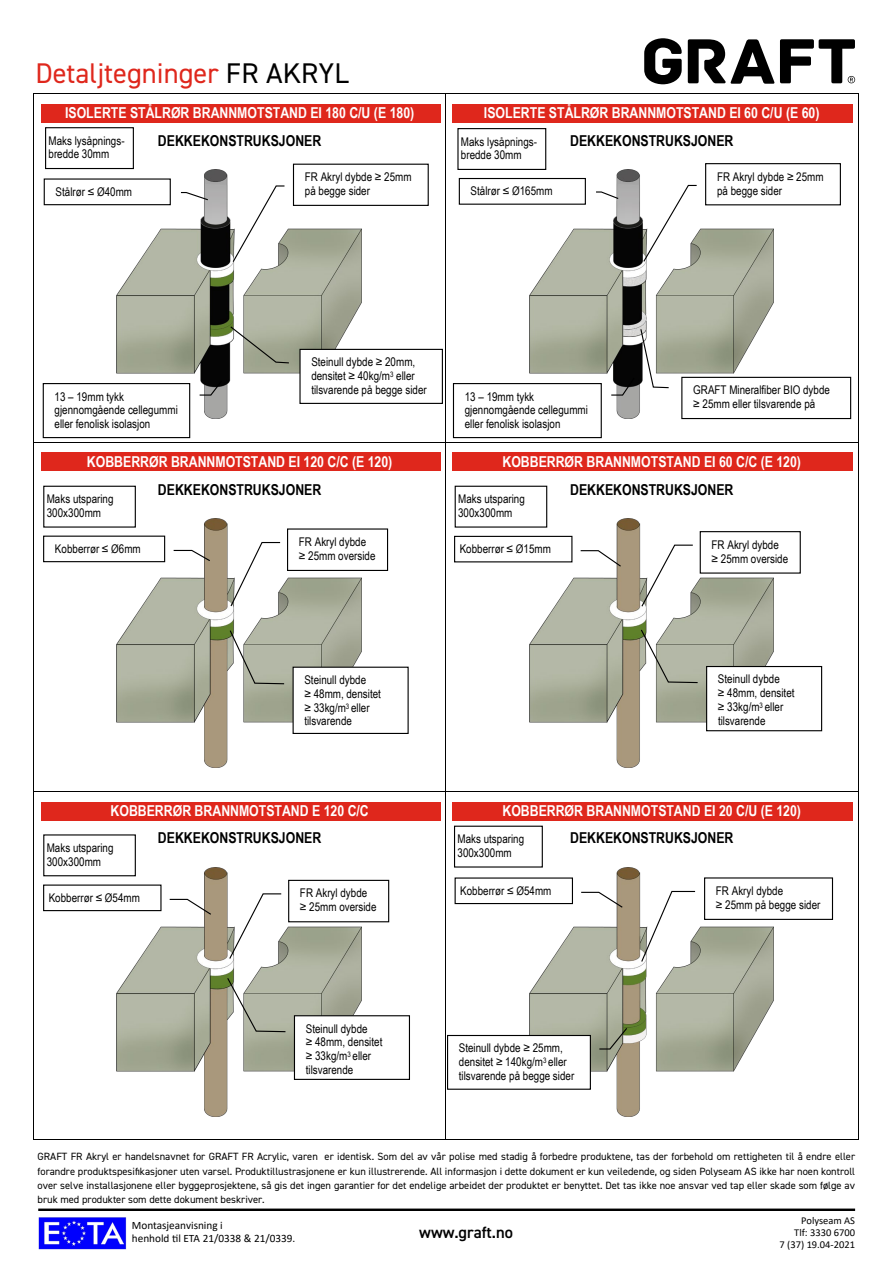
<style>
.page{position:relative;width:893px;height:1263px;background:#fff}
.page>*{position:absolute;margin:0;border:0;box-sizing:border-box;transform-origin:0 0}
.t1{font:28.5px "DIN2014";color:#df271c}
.t2{font:600 16.5px "DIN2014";color:#000}
.t3{font:700 15px "Arial Narrow";color:#fff}
.t4{font:700 15px "Arial Narrow";color:#000}
.t5{font:12px/13.8px "Arial Narrow";letter-spacing:.005em;color:#000}
.t6{font:11.25px/13.5px "Calibri";color:#000}
.t7{font:10.5px/14.2px "DIN2014";color:#000;text-align:justify}
.t8{font:10.5px/12px "Calibri";color:#000;text-align:right}
.s1{color:#000}
</style>
<div class="page">
<div style="left:452px;top:802px;width:400px;height:18px;background:#df271c"></div>
<div style="left:41px;top:802px;width:400px;height:18px;background:#df271c"></div>
<div style="left:41px;top:452px;width:400px;height:19px;background:#df271c"></div>
<div style="left:452px;top:452px;width:400px;height:19px;background:#df271c"></div>
<div style="left:452px;top:104px;width:400px;height:19px;background:#df271c"></div>
<div style="left:41px;top:104px;width:400px;height:19px;background:#df271c"></div>
<svg style="left:644px;top:38px;width:38px;height:46px"></svg>
<svg style="left:688px;top:39px;width:167px;height:45px"></svg>
<hr style="left:38px;top:1208px;width:817px;height:3px;background:#000">
<img style="left:38px;top:1217px;width:89px;height:33px">
<hr style="left:34px;top:93px;width:411px;height:1px;background:#000">
<hr style="left:446px;top:93px;width:412px;height:1px;background:#000">
<hr style="left:34px;top:94px;width:1px;height:348px;background:#000">
<hr style="left:445px;top:94px;width:1px;height:348px;background:#000">
<hr style="left:858px;top:94px;width:1px;height:348px;background:#000">
<hr style="left:34px;top:442px;width:411px;height:1px;background:#000">
<hr style="left:446px;top:442px;width:412px;height:1px;background:#000">
<hr style="left:34px;top:443px;width:1px;height:348px;background:#000">
<hr style="left:445px;top:443px;width:1px;height:348px;background:#000">
<hr style="left:858px;top:443px;width:1px;height:348px;background:#000">
<hr style="left:34px;top:791px;width:411px;height:1px;background:#000">
<hr style="left:446px;top:791px;width:412px;height:1px;background:#000">
<hr style="left:34px;top:791px;width:1px;height:348px;background:#000">
<hr style="left:34px;top:1139px;width:411px;height:1px;background:#000">
<hr style="left:445px;top:791px;width:1px;height:348px;background:#000">
<hr style="left:446px;top:1139px;width:412px;height:1px;background:#000">
<hr style="left:858px;top:791px;width:1px;height:348px;background:#000">
<img style="left:117px;top:170px;width:244px;height:249px">
<img style="left:529px;top:170px;width:244px;height:249px">
<img style="left:117px;top:518px;width:244px;height:249px">
<img style="left:529px;top:518px;width:244px;height:249px">
<img style="left:117px;top:867px;width:244px;height:249px">
<img style="left:529px;top:867px;width:244px;height:249px">
<div style="left:293px;top:164px;width:136px;height:42px;background:#fff;border:1px solid #000"></div>
<svg style="left:232px;top:185px;width:54px;height:78px"></svg>
<div style="left:299px;top:349px;width:144px;height:55px;background:#fff;border:1px solid #000"></div>
<svg style="left:229px;top:325px;width:61px;height:39px"></svg>
<div style="left:43px;top:383px;width:147px;height:55px;background:#fff;border:1px solid #000"></div>
<svg style="left:198px;top:379px;width:25px;height:17px"></svg>
<div style="left:44px;top:178px;width:127px;height:27px;background:#fff;border:1px solid #000"></div>
<svg style="left:180px;top:191px;width:29px;height:10px"></svg>
<div style="left:45px;top:127px;width:89px;height:42px;background:#fff;border:1px solid #000"></div>
<div style="left:706px;top:164px;width:134px;height:41px;background:#fff"></div>
<div style="left:705px;top:163px;width:136px;height:42px;border:1px solid #000"></div>
<svg style="left:642px;top:184px;width:56px;height:79px"></svg>
<div style="left:681px;top:377px;width:170px;height:42px;background:#fff;border:1px solid #000"></div>
<div style="left:459px;top:178px;width:127px;height:27px;background:#fff;border:1px solid #000"></div>
<svg style="left:595px;top:191px;width:25px;height:9px"></svg>
<div style="left:457px;top:128px;width:89px;height:42px;border:1px solid #000"></div>
<div style="left:453px;top:383px;width:149px;height:55px;background:#fff;border:1px solid #000"></div>
<svg style="left:610px;top:328px;width:60px;height:68px"></svg>
<div style="left:287px;top:528px;width:101px;height:43px;background:#fff;border:1px solid #000"></div>
<svg style="left:229px;top:541px;width:52px;height:66px"></svg>
<div style="left:43px;top:536px;width:122px;height:26px;background:#fff;border:1px solid #000"></div>
<svg style="left:173px;top:549px;width:38px;height:13px"></svg>
<div style="left:43px;top:486px;width:93px;height:42px;background:#fff;border:1px solid #000"></div>
<div style="left:293px;top:667px;width:115px;height:66px;background:#fff"></div>
<div style="left:293px;top:667px;width:116px;height:67px;border:1px solid #000"></div>
<svg style="left:229px;top:629px;width:56px;height:56px"></svg>
<div style="left:700px;top:531px;width:101px;height:43px;background:#fff;border:1px solid #000"></div>
<svg style="left:640px;top:544px;width:54px;height:64px"></svg>
<div style="left:455px;top:536px;width:117px;height:26px;background:#fff"></div>
<div style="left:454px;top:536px;width:118px;height:26px;border:1px solid #000"></div>
<svg style="left:579px;top:549px;width:43px;height:19px"></svg>
<div style="left:455px;top:486px;width:92px;height:42px;background:#fff;border:1px solid #000"></div>
<div style="left:706px;top:666px;width:116px;height:65px;background:#fff;border:1px solid #000"></div>
<svg style="left:640px;top:628px;width:59px;height:56px"></svg>
<div style="left:288px;top:880px;width:101px;height:42px;background:#fff;border:1px solid #000"></div>
<svg style="left:228px;top:893px;width:54px;height:67px"></svg>
<div style="left:43px;top:884px;width:119px;height:27px;background:#fff;border:1px solid #000"></div>
<svg style="left:169px;top:898px;width:43px;height:18px"></svg>
<div style="left:43px;top:834px;width:93px;height:42px;background:#fff;border:1px solid #000"></div>
<div style="left:294px;top:1015px;width:116px;height:65px;background:#fff;border:1px solid #000"></div>
<svg style="left:226px;top:977px;width:61px;height:56px"></svg>
<div style="left:704px;top:877px;width:129px;height:43px;background:#fff;border:1px solid #000"></div>
<svg style="left:640px;top:890px;width:56px;height:73px"></svg>
<div style="left:447px;top:1035px;width:144px;height:55px;background:#fff;border:1px solid #000"></div>
<svg style="left:598px;top:1027px;width:30px;height:23px"></svg>
<div style="left:454px;top:826px;width:89px;height:41px;background:#fff;border:1px solid #000"></div>
<div style="left:455px;top:877px;width:118px;height:27px;background:#fff;border:1px solid #000"></div>
<svg style="left:580px;top:891px;width:44px;height:18px"></svg>
<h1 class="t1" style="left:36px;top:55px;width:315px">Detaljtegninger <span class="s1">FR AKRYL</span></h1>
<p class="t3" style="left:65px;top:102px;width:351px">ISOLERTE STÅLRØR BRANNMOTSTAND EI 180 C/U (E 180)</p>
<p class="t4" style="left:158px;top:129px;width:165px">DEKKEKONSTRUKSJONER</p>
<p class="t5" style="left:49px;top:133px;width:78px">Maks lysåpnings&shy;bredde 30mm</p>
<p class="t3" style="left:484px;top:102px;width:337px">ISOLERTE STÅLRØR BRANNMOTSTAND EI 60 C/U (E 60)</p>
<p class="t4" style="left:570px;top:129px;width:165px">DEKKEKONSTRUKSJONER</p>
<p class="t5" style="left:461px;top:134px;width:78px">Maks lysåpnings&shy;bredde 30mm</p>
<p class="t5" style="left:56px;top:184px;width:78px">Stålrør ≤ Ø40mm</p>
<p class="t5" style="left:305px;top:169px;width:108px">FR Akryl dybde ≥ 25mm på begge sider</p>
<p class="t5" style="left:471px;top:184px;width:83px">Stålrør ≤ Ø165mm</p>
<p class="t5" style="left:717px;top:169px;width:108px">FR Akryl dybde ≥ 25mm på begge sider</p>
<p class="t5" style="left:55px;top:389px;width:125px">13 – 19mm tykk gjennomgående cellegummi eller fenolisk isolasjon</p>
<p class="t5" style="left:311px;top:355px;width:117px">Steinull dybde ≥ 20mm, densitet ≥ 40kg/m<sup>3</sup> eller tilsvarende på begge sider</p>
<p class="t5" style="left:465px;top:389px;width:125px">13 – 19mm tykk gjennomgående cellegummi eller fenolisk isolasjon</p>
<p class="t5" style="left:693px;top:383px;width:138px">GRAFT Mineralfiber BIO dybde ≥ 25mm eller tilsvarende på</p>
<p class="t3" style="left:87px;top:450px;width:307px">KOBBERRØR BRANNMOTSTAND EI 120 C/C (E 120)</p>
<p class="t4" style="left:158px;top:478px;width:165px">DEKKEKONSTRUKSJONER</p>
<p class="t5" style="left:47px;top:492px;width:68px">Maks utsparing<br>300x300mm</p>
<p class="t3" style="left:502px;top:450px;width:300px">KOBBERRØR BRANNMOTSTAND EI 60 C/C (E 120)</p>
<p class="t4" style="left:570px;top:478px;width:165px">DEKKEKONSTRUKSJONER</p>
<p class="t5" style="left:458px;top:492px;width:68px">Maks utsparing<br>300x300mm</p>
<p class="t5" style="left:55px;top:541px;width:87px">Kobberrør ≤ Ø6mm</p>
<p class="t5" style="left:299px;top:534px;width:78px">FR Akryl dybde ≥ 25mm overside</p>
<p class="t5" style="left:460px;top:542px;width:93px">Kobberrør ≤ Ø15mm</p>
<p class="t5" style="left:712px;top:537px;width:78px">FR Akryl dybde ≥ 25mm overside</p>
<p class="t5" style="left:304px;top:673px;width:78px">Steinull dybde<br>≥ 48mm, densitet ≥ 33kg/m<sup>3</sup> eller tilsvarende</p>
<p class="t3" style="left:111px;top:799px;width:260px">KOBBERRØR BRANNMOTSTAND E 120 C/C</p>
<p class="t4" style="left:158px;top:827px;width:165px">DEKKEKONSTRUKSJONER</p>
<p class="t5" style="left:47px;top:840px;width:68px">Maks utsparing<br>300x300mm</p>
<p class="t5" style="left:49px;top:890px;width:93px">Kobberrør ≤ Ø54mm</p>
<p class="t5" style="left:300px;top:886px;width:78px">FR Akryl dybde ≥ 25mm overside</p>
<p class="t5" style="left:718px;top:672px;width:78px">Steinull dybde<br>≥ 48mm, densitet ≥ 33kg/m<sup>3</sup> eller tilsvarende</p>
<p class="t3" style="left:502px;top:799px;width:300px">KOBBERRØR BRANNMOTSTAND EI 20 C/U (E 120)</p>
<p class="t4" style="left:570px;top:827px;width:165px">DEKKEKONSTRUKSJONER</p>
<p class="t5" style="left:457px;top:831px;width:68px">Maks utsparing<br>300x300mm</p>
<p class="t5" style="left:460px;top:883px;width:93px">Kobberrør ≤ Ø54mm</p>
<p class="t5" style="left:716px;top:883px;width:106px">FR Akryl dybde<br>≥ 25mm på begge sider</p>
<p class="t5" style="left:306px;top:1021px;width:78px">Steinull dybde<br>≥ 48mm, densitet ≥ 33kg/m<sup>3</sup> eller tilsvarende</p>
<p class="t5" style="left:459px;top:1041px;width:117px">Steinull dybde ≥ 25mm, densitet ≥ 140kg/m<sup>3</sup> eller tilsvarende på begge sider</p>
<p class="t7" style="left:38px;top:1149px;width:819px">GRAFT FR Akryl er handelsnavnet for GRAFT FR Acrylic, varen er identisk. Som del av vår polise med stadig å forbedre produktene, tas der forbehold om rettigheten til å endre eller forandre produktspesifikasjoner uten varsel. Produktillustrasjonene er kun illustrerende. All informasjon i dette dokument er kun veiledende, og siden Polyseam AS ikke har noen kontroll over selve installasjonene eller byggeprosjektene, så gis det ingen garantier for det endelige arbeidet der produktet er benyttet. Det tas ikke noe ansvar ved tap eller skade som følge av bruk med produkter som dette dokument beskriver.</p>
<p class="t8" style="left:780px;top:1214px;width:77px">Polyseam AS<br>Tlf: 3330 6700<br>7 (37) 19.04-2021</p>
<p class="t6" style="left:132px;top:1218px;width:165px">Montasjeanvisning i<br>henhold til ETA 21/0338 &amp; 21/0339.</p>
<h2 class="t2" style="left:419px;top:1221px;width:95px">www.graft.no</h2>
</div>
